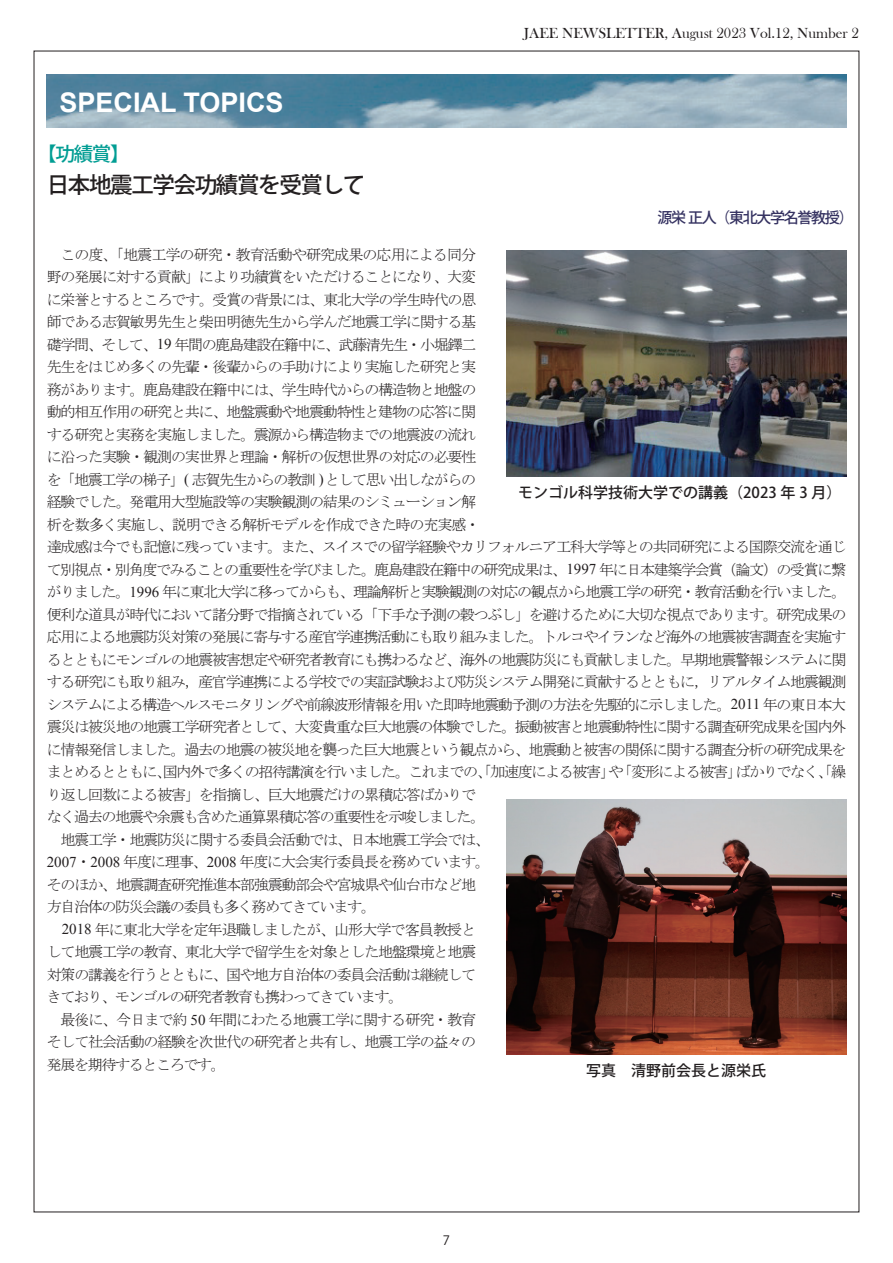
<style>
.page{position:relative;width:893px;height:1263px;background:#fff}
.page>*{position:absolute;margin:0;border:0;box-sizing:border-box;transform-origin:0 0}
.t1{font:700 27px "Arial";color:#fff}
.t2{font:500 22.5px "Koz Go Pro";letter-spacing:-.06em;color:#231f20}
.t3{font:500 19.5px "Koz Go Pro";color:#009d93}
.t4{font:15px "MS Mincho";letter-spacing:-.08em;color:#231f20}
.t5{font:15px "MS Mincho";letter-spacing:-.06em;color:#231f20}
.t6{font:15px "Bask Old Face";color:#231f20}
.t7{font:500 15px "Koz Go Pro";color:#231f20}
.t8{font:500 15px "Koz Go Pro";letter-spacing:-.09em;color:#353261}
.t9{font:12.9px "Koz Go Pro";color:#231f20}
.s1{font-family:"Times New Roman"}
</style>
<div class="page">
<img style="left:47px;top:74px;width:799px;height:54px">
<img style="left:506px;top:251px;width:340px;height:225px">
<img style="left:506px;top:799px;width:340px;height:255px">
<h1 class="t1" style="left:60px;top:84px;width:226px">SPECIAL TOPICS</h1>
<h3 class="t3" style="left:37px;top:141px;width:94px">【功績賞】</h3>
<h2 class="t2" style="left:47px;top:171px;width:320px">日本地震工学会功績賞を受賞して</h2>
<p class="t6" style="left:524px;top:25px;width:336px">JAEE NEWSLETTER, August 2023 Vol.12, Number 2</p>
<p class="t8" style="left:657px;top:207px;width:198px">源栄 正人（東北大学名誉教授）</p>
<p class="t5" style="left:60px;top:247px;width:417px">この度、「地震工学の研究・教育活動や研究成果の応用による同分</p>
<p class="t4" style="left:47px;top:269px;width:431px">野の発展に対する貢献」により功績賞をいただけることになり、大変</p>
<p class="t4" style="left:47px;top:292px;width:431px">に栄誉とするところです。受賞の背景には、東北大学の学生時代の恩</p>
<p class="t4" style="left:47px;top:314px;width:431px">師である志賀敏男先生と柴田明徳先生から学んだ地震工学に関する基</p>
<p class="t4" style="left:47px;top:337px;width:431px">礎学問、そして、<span class="s1">19</span> 年間の鹿島建設在籍中に、武藤清先生・小堀鐸二</p>
<p class="t4" style="left:47px;top:359px;width:431px">先生をはじめ多くの先輩・後輩からの手助けにより実施した研究と実</p>
<p class="t4" style="left:47px;top:382px;width:431px">務があります。鹿島建設在籍中には、学生時代からの構造物と地盤の</p>
<p class="t4" style="left:47px;top:404px;width:431px">動的相互作用の研究と共に、地盤震動や地震動特性と建物の応答に関</p>
<p class="t4" style="left:47px;top:427px;width:431px">する研究と実務を実施しました。震源から構造物までの地震波の流れ</p>
<p class="t4" style="left:47px;top:449px;width:431px">に沿った実験・観測の実世界と理論・解析の仮想世界の対応の必要性</p>
<p class="t4" style="left:47px;top:472px;width:431px">を「地震工学の梯子」<span class="s1">(</span> 志賀先生からの教訓 <span class="s1">)</span> として思い出しながらの</p>
<p class="t4" style="left:47px;top:494px;width:431px">経験でした。発電用大型施設等の実験観測の結果のシミューション解</p>
<p class="t4" style="left:47px;top:517px;width:435px">析を数多く実施し、説明できる解析モデルを作成できた時の充実感・</p>
<p class="t4" style="left:47px;top:539px;width:801px">達成感は今でも記憶に残っています。また、スイスでの留学経験やカリフォルニア工科大学等との共同研究による国際交流を通じ</p>
<p class="t4" style="left:47px;top:562px;width:801px">て別視点・別角度でみることの重要性を学びました。鹿島建設在籍中の研究成果は、<span class="s1">1997</span> 年に日本建築学会賞（論文）の受賞に繋</p>
<p class="t4" style="left:47px;top:584px;width:801px">がりました。<span class="s1">1996</span> 年に東北大学に移ってからも、理論解析と実験観測の対応の観点から地震工学の研究・教育活動を行いました。</p>
<p class="t4" style="left:47px;top:607px;width:801px">便利な道具が時代において諸分野で指摘されている「下手な予測の穀つぶし」を避けるために大切な視点であります。研究成果の</p>
<p class="t4" style="left:47px;top:629px;width:801px">応用による地震防災対策の発展に寄与する産官学連携活動にも取り組みました。トルコやイランなど海外の地震被害調査を実施す</p>
<p class="t4" style="left:47px;top:652px;width:801px">るとともにモンゴルの地震被害想定や研究者教育にも携わるなど、海外の地震防災にも貢献しました。早期地震警報システムに関</p>
<p class="t4" style="left:47px;top:674px;width:801px">する研究にも取り組み，産官学連携による学校での実証試験および防災システム開発に貢献するとともに，リアルタイム地震観測</p>
<p class="t4" style="left:47px;top:697px;width:801px">システムによる構造ヘルスモニタリングや前線波形情報を用いた即時地震動予測の方法を先駆的に示しました。<span class="s1">2011</span> 年の東日本大</p>
<p class="t4" style="left:47px;top:719px;width:801px">震災は被災地の地震工学研究者として、大変貴重な巨大地震の体験でした。振動被害と地震動特性に関する調査研究成果を国内外</p>
<p class="t4" style="left:47px;top:742px;width:801px">に情報発信しました。過去の地震の被災地を襲った巨大地震という観点から、地震動と被害の関係に関する調査分析の研究成果を</p>
<p class="t4" style="left:47px;top:764px;width:801px">まとめるとともに、国内外で多くの招待講演を行いました。これまでの、「加速度による被害」や「変形による被害」ばかりでなく、「繰</p>
<p class="t4" style="left:47px;top:787px;width:431px">り返し回数による被害」を指摘し、巨大地震だけの累積応答ばかりで</p>
<p class="t4" style="left:47px;top:809px;width:440px">なく過去の地震や余震も含めた通算累積応答の重要性を示唆しました。</p>
<p class="t4" style="left:60px;top:832px;width:431px">地震工学・地震防災に関する委員会活動では、日本地震工学会では、</p>
<p class="t4" style="left:47px;top:854px;width:445px"><span class="s1">2007</span>・<span class="s1">2008</span> 年度に理事、<span class="s1">2008</span> 年度に大会実行委員長を務めています。</p>
<p class="t4" style="left:47px;top:877px;width:431px">そのほか、地震調査研究推進本部強震動部会や宮城県や仙台市など地</p>
<p class="t4" style="left:47px;top:899px;width:331px">方自治体の防災会議の委員も多く務めてきています。</p>
<p class="t5" style="left:62px;top:922px;width:416px"><span class="s1">2018</span> 年に東北大学を定年退職しましたが、山形大学で客員教授と</p>
<p class="t4" style="left:47px;top:944px;width:431px">して地震工学の教育、東北大学で留学生を対象とした地盤環境と地震</p>
<p class="t4" style="left:47px;top:967px;width:431px">対策の講義を行うとともに、国や地方自治体の委員会活動は継続して</p>
<p class="t4" style="left:47px;top:989px;width:358px">きており、モンゴルの研究者教育も携わってきています。</p>
<p class="t5" style="left:60px;top:1012px;width:417px">最後に、今日まで約 <span class="s1">50</span> 年間にわたる地震工学に関する研究・教育</p>
<p class="t4" style="left:47px;top:1034px;width:431px">そして社会活動の経験を次世代の研究者と共有し、地震工学の益々の</p>
<p class="t4" style="left:47px;top:1057px;width:181px">発展を期待するところです。</p>
<p class="t7" style="left:518px;top:483px;width:325px">モンゴル科学技術大学での講義（2023 年 3 月）</p>
<p class="t7" style="left:586px;top:1061px;width:181px">写真　清野前会長と源栄氏</p>
<p class="t9" style="left:443px;top:1231px;width:9px">7</p>
</div>
